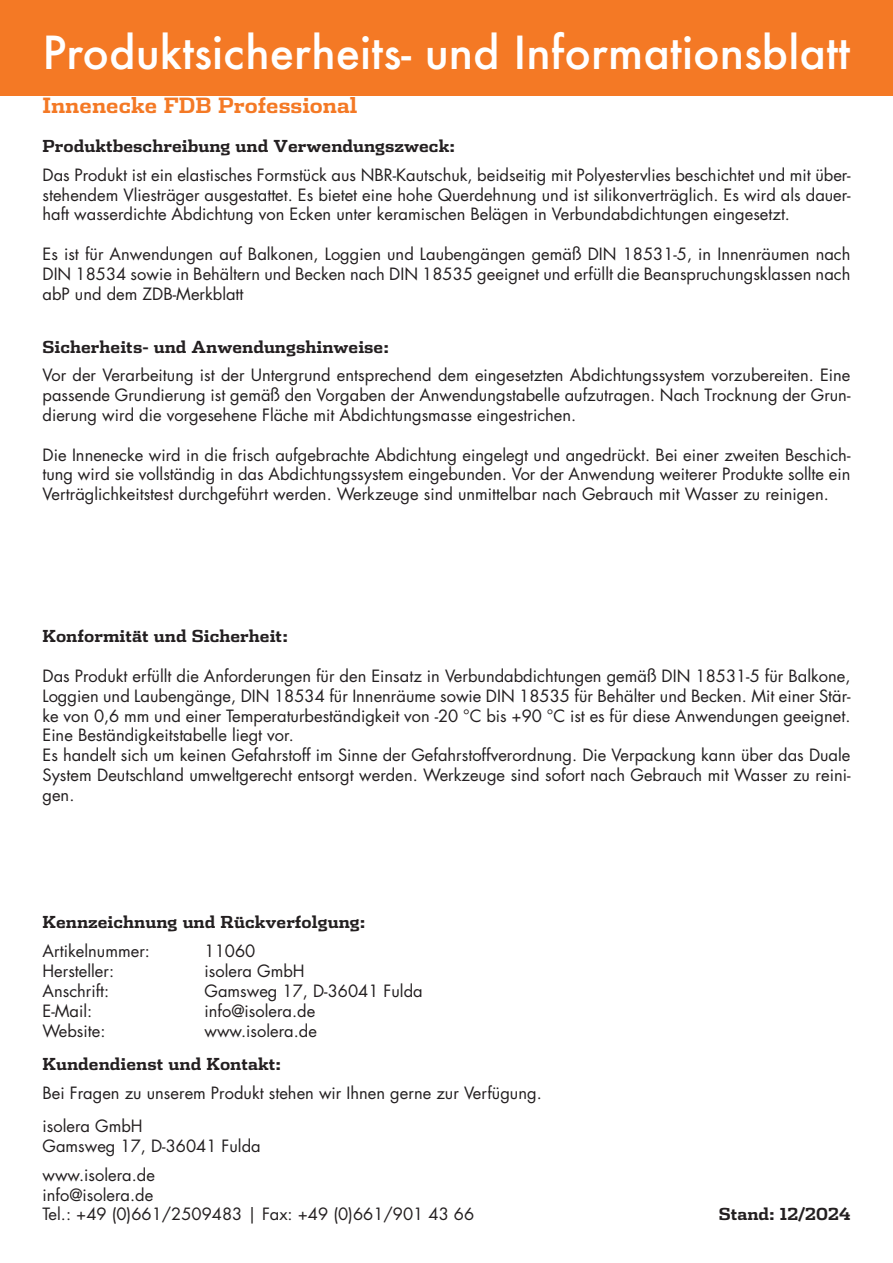
<style>
.page{position:relative;width:893px;height:1263px;background:#fff}
.page>*{position:absolute;margin:0;border:0;box-sizing:border-box;transform-origin:0 0}
.t1{font:500 44.25px "Futura";color:#fff}
.t2{font:700 21px "Dispatch";color:#f47925}
.t3{font:16.5px/19.8px "Futura Std";color:#231f20;text-align:justify}
.t4{font:700 16.5px "Dispatch";color:#231f20}
</style>
<div class="page">
<div style="left:0;top:0;width:893px;height:96px;background:#f47925"></div>
<h1 class="t1" style="left:43px;top:22px;width:809px">Produktsicherheits- und Informationsblatt</h1>
<p class="t2" style="left:43px;top:91px;width:316px">Innenecke FDB Professional</p>
<p class="t4" style="left:43px;top:134px;width:414px">Produktbeschreibung und Verwendungszweck:</p>
<p class="t3" style="left:43px;top:165px;width:809px">Das Produkt ist ein elastisches Formstück aus NBR-Kautschuk, beidseitig mit Polyestervlies beschichtet und mit über&shy;stehendem Vliesträger ausgestattet. Es bietet eine hohe Querdehnung und ist silikonverträglich. Es wird als dauer&shy;haft wasserdichte Abdichtung von Ecken unter keramischen Belägen in Verbundabdichtungen eingesetzt.</p>
<p class="t3" style="left:43px;top:244px;width:809px">Es ist für Anwendungen auf Balkonen, Loggien und Laubengängen gemäß DIN 18531-5, in Innenräumen nach DIN 18534 sowie in Behältern und Becken nach DIN 18535 geeignet und erfüllt die Beanspruchungsklassen nach abP und dem ZDB-Merkblatt</p>
<p class="t4" style="left:43px;top:335px;width:348px">Sicherheits- und Anwendungshinweise:</p>
<p class="t3" style="left:43px;top:366px;width:809px">Vor der Verarbeitung ist der Untergrund entsprechend dem eingesetzten Abdichtungssystem vorzubereiten. Eine passende Grundierung ist gemäß den Vorgaben der Anwendungstabelle aufzutragen. Nach Trocknung der Grun&shy;dierung wird die vorgesehene Fläche mit Abdichtungsmasse eingestrichen.</p>
<p class="t3" style="left:43px;top:445px;width:809px">Die Innenecke wird in die frisch aufgebrachte Abdichtung eingelegt und angedrückt. Bei einer zweiten Beschich&shy;tung wird sie vollständig in das Abdichtungssystem eingebunden. Vor der Anwendung weiterer Produkte sollte ein Verträglichkeitstest durchgeführt werden. Werkzeuge sind unmittelbar nach Gebrauch mit Wasser zu reinigen.</p>
<p class="t4" style="left:43px;top:625px;width:247px">Konformität und Sicherheit:</p>
<p class="t3" style="left:43px;top:666px;width:809px;text-align:left">Das Produkt erfüllt die Anforderungen für den Einsatz in Verbundabdichtungen gemäß DIN 18531-5 für Balkone, Loggien und Laubengänge, DIN 18534 für Innenräume sowie DIN 18535 für Behälter und Becken. Mit einer Stär&shy;ke von 0,6 mm und einer Temperaturbeständigkeit von -20 °C bis +90 °C ist es für diese Anwendungen geeignet.<br>Eine Beständigkeitstabelle liegt vor.<br>Es handelt sich um keinen Gefahrstoff im Sinne der Gefahrstoffverordnung. Die Verpackung kann über das Duale System Deutschland umweltgerecht entsorgt werden. Werkzeuge sind sofort nach Gebrauch mit Wasser zu reini&shy;gen.</p>
<p class="t4" style="left:43px;top:911px;width:325px">Kennzeichnung und Rückverfolgung:</p>
<p class="t3" style="left:43px;top:941px;width:109px">Artikelnummer:</p>
<p class="t3" style="left:205px;top:941px;width:52px">11060</p>
<p class="t3" style="left:43px;top:961px;width:73px">Hersteller:</p>
<p class="t3" style="left:205px;top:961px;width:102px">isolera GmbH</p>
<p class="t3" style="left:43px;top:981px;width:68px">Anschrift:</p>
<p class="t3" style="left:205px;top:981px;width:220px">Gamsweg 17, D-36041 Fulda</p>
<p class="t3" style="left:43px;top:1001px;width:51px">E-Mail:</p>
<p class="t3" style="left:205px;top:1001px;width:112px">info@isolera.de</p>
<p class="t3" style="left:43px;top:1021px;width:64px">Website:</p>
<p class="t3" style="left:205px;top:1021px;width:114px">www.isolera.de</p>
<p class="t4" style="left:43px;top:1052px;width:240px">Kundendienst und Kontakt:</p>
<p class="t3" style="left:43px;top:1083px;width:501px">Bei Fragen zu unserem Produkt stehen wir Ihnen gerne zur Verfügung.</p>
<p class="t3" style="left:43px;top:1116px;width:220px">isolera GmbH<br>Gamsweg 17, D-36041 Fulda</p>
<p class="t3" style="left:43px;top:1165px;width:433px;text-align:left">www.isolera.de<br>info@isolera.de<br>Tel.: +49 (0)661/2509483 | Fax: +49 (0)661/901 43 66</p>
<p class="t4" style="left:719px;top:1203px;width:133px">Stand: 12/2024</p>
</div>
